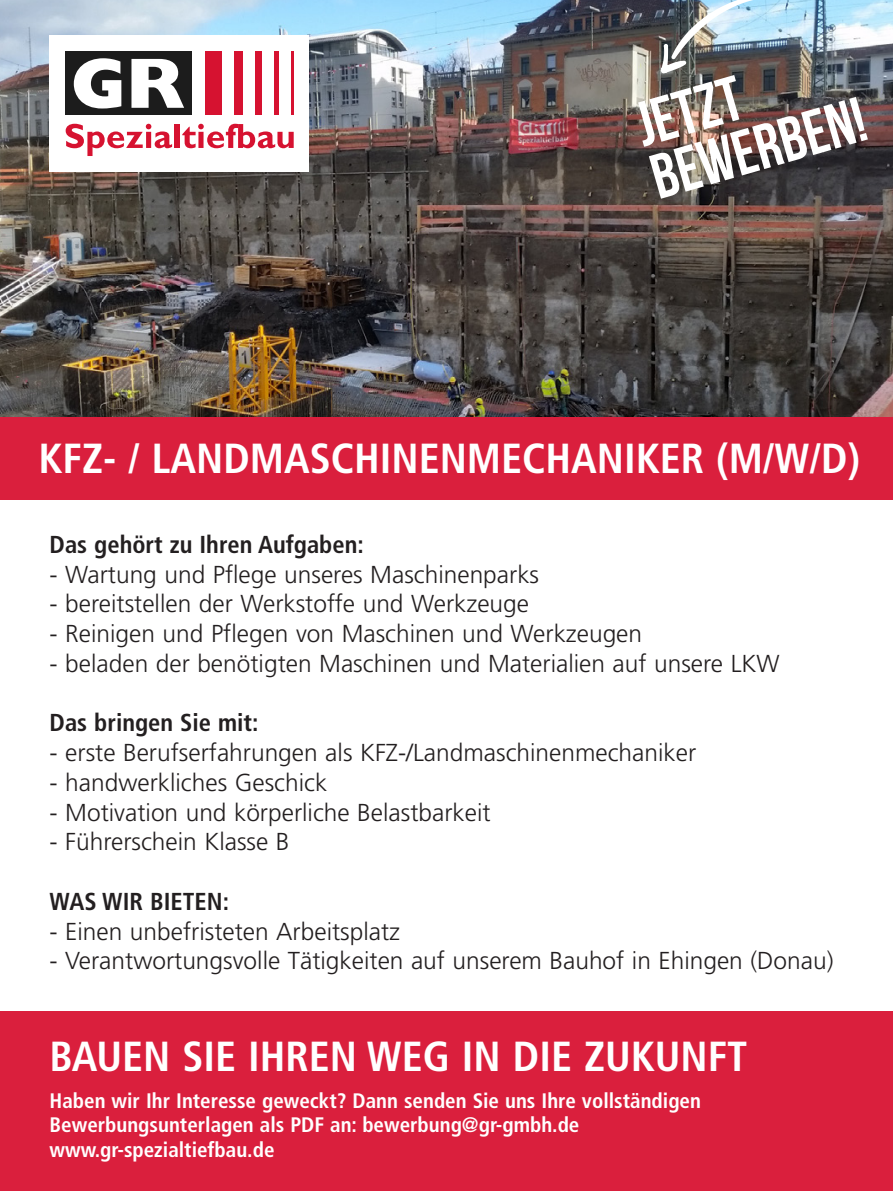
<style>
.page{position:relative;width:893px;height:1191px;background:#fff}
.page>*{position:absolute;margin:0;border:0;box-sizing:border-box;transform-origin:0 0}
.t1{font:63px/54.6px "Bebas Neue";color:#fff}
.t2{font:700 condensed 42px "Frutiger";color:#fff}
.t3{font:300 24.5px "Frutiger";color:#231f20}
.t4{font:700 condensed 24.5px "Frutiger";color:#231f20}
.t5{font:700 condensed 21px/24.5px "Frutiger";color:#fff}
</style>
<div class="page">
<img style="left:0;top:0;width:893px;height:417px">
<div style="left:0;top:417px;width:893px;height:83px;background:#da1f3d"></div>
<div style="left:50px;top:36px;width:259px;height:136px;background:#fff"></div>
<svg style="left:66px;top:124px;width:106px;height:32px"></svg>
<div style="left:174px;top:124px;width:6px;height:24px;background:#d61230"></div>
<svg style="left:182px;top:124px;width:112px;height:24px"></svg>
<div style="left:65px;top:52px;width:127px;height:63px;background:#1c1c1c"></div>
<svg style="left:74px;top:58px;width:47px;height:50px"></svg>
<svg style="left:131px;top:59px;width:53px;height:49px"></svg>
<div style="left:205px;top:52px;width:17px;height:63px;background:#d61230"></div>
<div style="left:234px;top:52px;width:9px;height:63px;background:#d61230"></div>
<div style="left:256px;top:52px;width:6px;height:63px;background:#d61230"></div>
<hr style="left:275px;top:52px;width:4px;height:63px;background:#d61230">
<hr style="left:292px;top:52px;width:2px;height:63px;background:#d61230">
<div style="left:0;top:1011px;width:893px;height:180px;background:#da1f3d"></div>
<img style="left:659px;top:0;width:138px;height:95px">
<h1 class="t1" style="left:630px;top:99px;width:222px;rotate:-16deg">JETZT<br>BEWERBEN!</h1>
<h2 class="t2" style="left:38px;top:433px;width:823px">KFZ- / LANDMASCHINENMECHANIKER (M/W/D)</h2>
<p class="t4" style="left:50px;top:530px;width:316px">Das gehört zu Ihren Aufgaben:</p>
<p class="t3" style="left:50px;top:560px;width:491px">- Wartung und Pflege unseres Maschinenparks</p>
<p class="t3" style="left:50px;top:590px;width:481px">- bereitstellen der Werkstoffe und Werkzeuge</p>
<p class="t3" style="left:50px;top:620px;width:594px">- Reinigen und Pflegen von Maschinen und Werkzeugen</p>
<p class="t3" style="left:50px;top:649px;width:731px">- beladen der benötigten Maschinen und Materialien auf unsere LKW</p>
<p class="t4" style="left:50px;top:708px;width:210px">Das bringen Sie mit:</p>
<p class="t3" style="left:50px;top:739px;width:648px">- erste Berufserfahrungen als KFZ-/Landmaschinenmechaniker</p>
<p class="t3" style="left:50px;top:768px;width:279px">- handwerkliches Geschick</p>
<p class="t3" style="left:50px;top:798px;width:443px">- Motivation und körperliche Belastbarkeit</p>
<p class="t3" style="left:50px;top:828px;width:241px">- Führerschein Klasse B</p>
<p class="t4" style="left:50px;top:887px;width:181px">WAS WIR BIETEN:</p>
<p class="t3" style="left:50px;top:917px;width:352px">- Einen unbefristeten Arbeitsplatz</p>
<p class="t3" style="left:50px;top:947px;width:785px">- Verantwortungsvolle Tätigkeiten auf unserem Bauhof in Ehingen (Donau)</p>
<h2 class="t2" style="left:50px;top:1031px;width:699px">BAUEN SIE IHREN WEG IN DIE ZUKUNFT</h2>
<p class="t5" style="left:50px;top:1088px;width:653px">Haben wir Ihr Interesse geweckt? Dann senden Sie uns Ihre vollständigen<br>Bewerbungsunterlagen als PDF an: bewerbung@gr-gmbh.de www.gr-spezialtiefbau.de</p>
</div>
